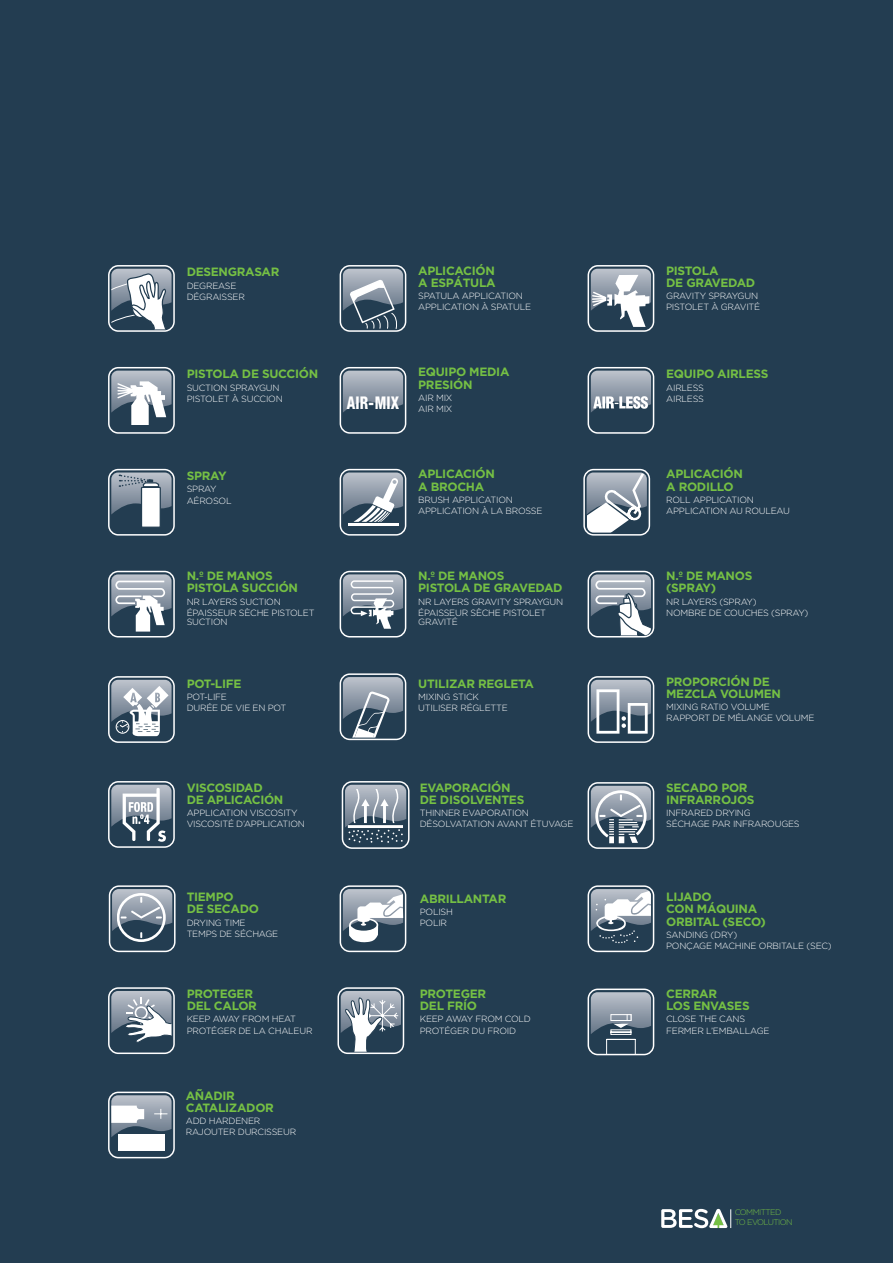
<style>
.page{position:relative;width:893px;height:1263px;background:#fff}
.page>*{position:absolute;margin:0;border:0;box-sizing:border-box;transform-origin:0 0}
.t1{font:800 condensed 17.55px "Helvetica Neue LT Std";color:#fff;scale:.85 1}
.t2{font:700 12px/12.1px "Gotham";letter-spacing:-.025em;color:#75c044}
.t3{font:300 9px/11.1px "Gotham";letter-spacing:-.025em;color:#fff}
.t4{font:300 8.25px/9.6px "Gotham";letter-spacing:-.075em;color:#75c044}
</style>
<div class="page">
<div style="left:0;top:0;width:893px;height:1262px;background:#233d51"></div>
<svg style="left:661px;top:1208px;width:70px;height:20px"></svg>
<div style="left:587px;top:885px;width:67px;height:67px;border:2px solid #fff;border-radius:10px"></div>
<svg style="left:591px;top:889px;width:60px;height:54px"></svg>
<div style="left:109px;top:885px;width:66px;height:67px;border:2px solid #fff;border-radius:10px"></div>
<div style="left:108px;top:265px;width:67px;height:67px;border:2px solid #fff;border-radius:10px"></div>
<svg style="left:111px;top:269px;width:61px;height:62px"></svg>
<svg style="left:340px;top:266px;width:65px;height:65px"></svg>
<div style="left:339px;top:265px;width:67px;height:67px;border:2px solid #fff;border-radius:10px"></div>
<svg style="left:343px;top:269px;width:60px;height:61px"></svg>
<svg style="left:588px;top:266px;width:65px;height:65px"></svg>
<div style="left:587px;top:265px;width:67px;height:67px;border:2px solid #fff;border-radius:10px"></div>
<svg style="left:591px;top:269px;width:60px;height:58px"></svg>
<div style="left:108px;top:367px;width:67px;height:67px;border:2px solid #fff;border-radius:10px"></div>
<svg style="left:111px;top:370px;width:61px;height:55px"></svg>
<div style="left:339px;top:367px;width:67px;height:67px;border:2px solid #fff;border-radius:10px"></div>
<svg style="left:343px;top:370px;width:60px;height:42px"></svg>
<div style="left:587px;top:367px;width:67px;height:67px;border:2px solid #fff;border-radius:10px"></div>
<svg style="left:591px;top:370px;width:60px;height:42px;background:#9ba5b0"></svg>
<div style="left:108px;top:469px;width:67px;height:66px;border:2px solid #fff;border-radius:10px"></div>
<div style="left:141px;top:487px;width:19px;height:40px;background:#fff"></div>
<div style="left:141px;top:487px;width:20px;height:41px;border:1px solid #233d51"></div>
<svg style="left:111px;top:472px;width:61px;height:42px"></svg>
<svg style="left:340px;top:469px;width:65px;height:66px"></svg>
<div style="left:339px;top:469px;width:67px;height:66px;border:2px solid #fff;border-radius:10px"></div>
<svg style="left:343px;top:472px;width:60px;height:50px"></svg>
<hr style="left:348px;top:523px;width:50px;height:2px;background:#fff">
<div style="left:108px;top:571px;width:67px;height:66px;border:2px solid #fff;border-radius:10px"></div>
<svg style="left:111px;top:574px;width:61px;height:57px"></svg>
<div style="left:587px;top:571px;width:67px;height:66px;border:2px solid #fff;border-radius:10px"></div>
<svg style="left:591px;top:574px;width:60px;height:61px"></svg>
<div style="left:108px;top:676px;width:67px;height:67px;border:2px solid #fff;border-radius:10px"></div>
<svg style="left:111px;top:679px;width:61px;height:57px"></svg>
<svg style="left:340px;top:674px;width:65px;height:65px"></svg>
<div style="left:339px;top:673px;width:67px;height:67px;border:2px solid #fff;border-radius:10px"></div>
<svg style="left:343px;top:677px;width:60px;height:60px"></svg>
<svg style="left:588px;top:677px;width:65px;height:65px"></svg>
<div style="left:587px;top:676px;width:67px;height:67px;border:2px solid #fff;border-radius:10px"></div>
<svg style="left:591px;top:679px;width:60px;height:54px"></svg>
<div style="left:342px;top:781px;width:67px;height:67px;border:2px solid #fff;border-radius:10px"></div>
<svg style="left:345px;top:784px;width:61px;height:55px"></svg>
<div style="left:108px;top:1091px;width:67px;height:67px;border:2px solid #fff;border-radius:10px"></div>
<div style="left:118px;top:1134px;width:47px;height:16px;background:#fff"></div>
<svg style="left:111px;top:1095px;width:61px;height:42px"></svg>
<div style="left:108px;top:987px;width:67px;height:67px;border:2px solid #fff;border-radius:10px"></div>
<svg style="left:111px;top:991px;width:61px;height:52px"></svg>
<svg style="left:338px;top:988px;width:65px;height:65px"></svg>
<div style="left:337px;top:987px;width:67px;height:67px;border:2px solid #fff;border-radius:10px"></div>
<svg style="left:341px;top:991px;width:60px;height:60px"></svg>
<svg style="left:588px;top:989px;width:65px;height:65px"></svg>
<div style="left:587px;top:988px;width:67px;height:67px;border:2px solid #fff;border-radius:10px"></div>
<svg style="left:591px;top:992px;width:60px;height:62px"></svg>
<div style="left:583px;top:469px;width:67px;height:66px;border:2px solid #fff;border-radius:10px"></div>
<svg style="left:586px;top:472px;width:61px;height:60px;background:#a4aeb8"></svg>
<svg style="left:588px;top:783px;width:65px;height:65px"></svg>
<div style="left:587px;top:782px;width:67px;height:66px;border:2px solid #fff;border-radius:10px"></div>
<svg style="left:591px;top:785px;width:60px;height:58px"></svg>
<svg style="left:112px;top:889px;width:60px;height:53px"></svg>
<div style="left:339px;top:885px;width:67px;height:67px;border:2px solid #fff;border-radius:10px"></div>
<svg style="left:343px;top:889px;width:60px;height:53px"></svg>
<div style="left:108px;top:781px;width:67px;height:66px;border:2px solid #fff;border-radius:10px"></div>
<svg style="left:111px;top:784px;width:61px;height:57px"></svg>
<div style="left:339px;top:571px;width:67px;height:66px;border:2px solid #fff;border-radius:10px"></div>
<svg style="left:343px;top:574px;width:60px;height:54px"></svg>
<h2 class="t2" style="left:187px;top:266px;width:94px">DESENGRASAR</h2>
<p class="t3" style="left:187px;top:280px;width:60px">DEGREASE<br>DÉGRAISSER</p>
<h2 class="t2" style="left:187px;top:368px;width:133px">PISTOLA DE SUCCIÓN</h2>
<p class="t3" style="left:187px;top:381px;width:98px">SUCTION SPRAYGUN<br>PISTOLET À SUCCION</p>
<h2 class="t2" style="left:187px;top:469px;width:41px">SPRAY</h2>
<p class="t3" style="left:187px;top:483px;width:46px">SPRAY<br>AÉROSOL</p>
<h2 class="t2" style="left:187px;top:569px;width:113px">N.º DE MANOS<br>PISTOLA SUCCIÓN</h2>
<p class="t3" style="left:187px;top:595px;width:129px">NR LAYERS SUCTION<br>ÉPAISSEUR SÈCHE PISTOLET</p>
<p class="t3" style="left:187px;top:616px;width:42px">SUCTION</p>
<h2 class="t2" style="left:187px;top:677px;width:56px">POT-LIFE</h2>
<p class="t3" style="left:187px;top:691px;width:101px">POT-LIFE<br>DURÉE DE VIE EN POT</p>
<h2 class="t2" style="left:187px;top:781px;width:98px">VISCOSIDAD<br>DE APLICACIÓN</h2>
<p class="t3" style="left:187px;top:807px;width:120px">APPLICATION VISCOSITY<br>VISCOSITÉ D’APPLICATION</p>
<h2 class="t2" style="left:187px;top:890px;width:74px">TIEMPO<br>DE SECADO</h2>
<p class="t3" style="left:187px;top:916px;width:93px">DRYING TIME<br>TEMPS DE SÉCHAGE</p>
<h2 class="t2" style="left:187px;top:987px;width:72px">PROTEGER<br>DEL CALOR</h2>
<p class="t3" style="left:187px;top:1013px;width:127px">KEEP AWAY FROM HEAT<br>PROTÉGER DE LA CHALEUR</p>
<h2 class="t2" style="left:186px;top:1089px;width:90px">AÑADIR<br>CATALIZADOR</h2>
<p class="t3" style="left:186px;top:1115px;width:112px">ADD HARDENER<br>RAJOUTER DURCISSEUR</p>
<h2 class="t2" style="left:418px;top:264px;width:79px">APLICACIÓN<br>A ESPÁTULA</h2>
<p class="t3" style="left:418px;top:290px;width:114px">SPATULA APPLICATION<br>APPLICATION À SPATULE</p>
<h2 class="t2" style="left:418px;top:366px;width:93px">EQUIPO MEDIA<br>PRESIÓN</h2>
<p class="t3" style="left:418px;top:392px;width:36px">AIR MIX</p>
<h1 class="t1" style="left:347px;top:392px;width:126px">AIR-MIX <sub>AIR</sub> <sub>MIX</sub></h1>
<h2 class="t2" style="left:418px;top:468px;width:78px">APLICACIÓN<br>A BROCHA</h2>
<p class="t3" style="left:418px;top:494px;width:126px">BRUSH APPLICATION<br>APPLICATION À LA BROSSE</p>
<h2 class="t2" style="left:418px;top:569px;width:146px">N.º DE MANOS<br>PISTOLA DE GRAVEDAD</h2>
<p class="t3" style="left:418px;top:595px;width:147px">NR LAYERS GRAVITY SPRAYGUN<br>ÉPAISSEUR SÈCHE PISTOLET</p>
<p class="t3" style="left:418px;top:616px;width:41px">GRAVITÉ</p>
<h2 class="t2" style="left:418px;top:677px;width:117px">UTILIZAR REGLETA</h2>
<p class="t3" style="left:418px;top:691px;width:91px">MIXING STICK<br>UTILISER RÉGLETTE</p>
<h2 class="t2" style="left:420px;top:781px;width:106px">EVAPORACIÓN<br>DE DISOLVENTES</h2>
<p class="t3" style="left:420px;top:807px;width:155px">THINNER EVAPORATION<br>DÉSOLVATATION AVANT ÉTUVAGE</p>
<h2 class="t2" style="left:420px;top:892px;width:88px">ABRILLANTAR</h2>
<p class="t3" style="left:420px;top:906px;width:35px">POLISH<br>POLIR</p>
<h2 class="t2" style="left:420px;top:987px;width:68px">PROTEGER<br>DEL FRÍO</h2>
<p class="t3" style="left:420px;top:1013px;width:113px">KEEP AWAY FROM COLD<br>PROTÉGER DU FROID</p>
<h2 class="t2" style="left:666px;top:264px;width:91px">PISTOLA<br>DE GRAVEDAD</h2>
<p class="t3" style="left:666px;top:290px;width:96px">GRAVITY SPRAYGUN<br>PISTOLET À GRAVITÉ</p>
<h2 class="t2" style="left:666px;top:368px;width:104px">EQUIPO AIRLESS</h2>
<p class="t3" style="left:666px;top:381px;width:39px">AIRLESS<br>AIRLESS</p>
<h2 class="t2" style="left:666px;top:468px;width:78px">APLICACIÓN<br>A RODILLO</h2>
<p class="t3" style="left:666px;top:494px;width:125px">ROLL APPLICATION<br>APPLICATION AU ROULEAU</p>
<h2 class="t2" style="left:666px;top:569px;width:88px">N.º DE MANOS (SPRAY)</h2>
<p class="t3" style="left:666px;top:595px;width:144px">NR LAYERS (SPRAY)<br>NOMBRE DE COUCHES (SPRAY)</p>
<h2 class="t2" style="left:666px;top:675px;width:116px">PROPORCIÓN DE<br>MEZCLA VOLUMEN</h2>
<p class="t3" style="left:666px;top:701px;width:150px">MIXING RATIO VOLUME<br>RAPPORT DE MÉLANGE VOLUME</p>
<h2 class="t2" style="left:666px;top:781px;width:90px">SECADO POR<br>INFRARROJOS</h2>
<p class="t3" style="left:666px;top:807px;width:135px">INFRARED DRYING<br>SÉCHAGE PAR INFRAROUGES</p>
<h2 class="t2" style="left:666px;top:890px;width:101px">LIJADO<br>CON MÁQUINA<br>ORBITAL (SECO)</h2>
<p class="t3" style="left:666px;top:928px;width:167px">SANDING (DRY)<br>PONÇAGE MACHINE ORBITALE (SEC)</p>
<h2 class="t2" style="left:666px;top:987px;width:85px">CERRAR<br>LOS ENVASES</h2>
<p class="t3" style="left:666px;top:1013px;width:105px">CLOSE THE CANS<br>FERMER L’EMBALLAGE</p>
<p class="t4" style="left:734px;top:1207px;width:59px">COMMITTED<br>TO EVOLUTION</p>
</div>
